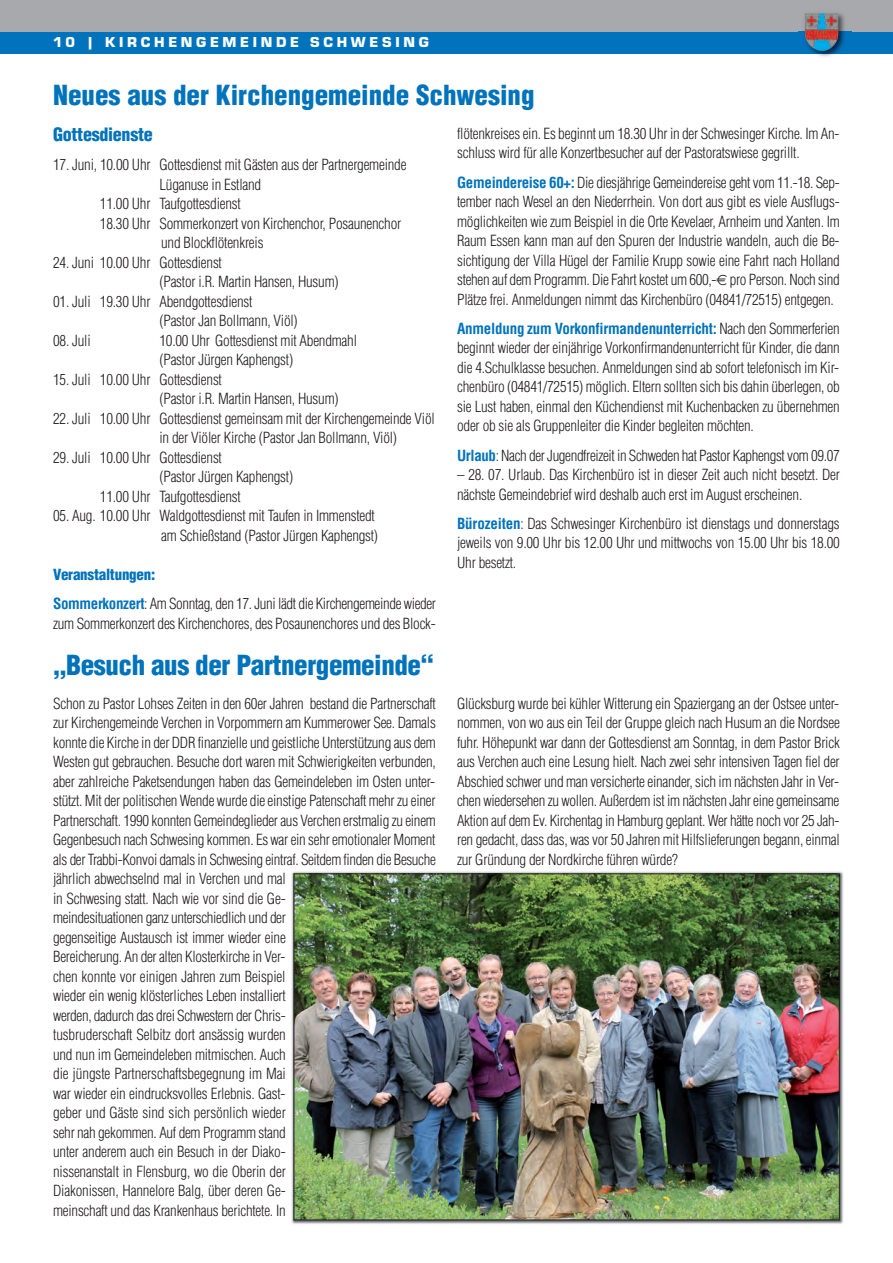
<style>
.page{position:relative;width:893px;height:1263px;background:#fff}
.page>*{position:absolute;margin:0;border:0;box-sizing:border-box;transform-origin:0 0}
.t1{font:900 condensed 27px "Helvetica";color:#0073bc}
.t2{font:900 condensed 18px "Helvetica";letter-spacing:-.015em;color:#0073bc}
.t3{font:300 condensed 15px/19.5px "Helvetica";letter-spacing:-.015em;color:#231f20}
.t4{font:15px "Eurostile T Blac";letter-spacing:.25em;color:#fff}
.s1{font-weight:900;color:#0073bc}
.s2{font-weight:700;color:#0073bc}
</style>
<div class="page">
<div style="left:0;top:0;width:893px;height:43px;background:#a8a9ad"></div>
<div style="left:0;top:32px;width:893px;height:21px;background:#0073bc"></div>
<img style="left:799px;top:13px;width:52px;height:44px">
<img style="left:805px;top:13px;width:33px;height:38px">
<img style="left:291px;top:871px;width:553px;height:353px">
<img style="left:295px;top:875px;width:543px;height:343px">
<p class="t4" style="left:53px;top:33px;width:377px">10 | KIRCHENGEMEINDE SCHWESING</p>
<h1 class="t1" style="left:53px;top:80px;width:483px">Neues aus der Kirchengemeinde Schwesing</h1>
<p class="t2" style="left:53px;top:124px;width:101px">Gottesdienste</p>
<p class="t3" style="left:53px;top:155px;width:355px">17. Juni, 10.00 Uhr Gottesdienst mit Gästen aus der Partnergemeinde</p>
<p class="t3" style="left:159px;top:175px;width:103px">Lüganuse in Estland</p>
<p class="t3" style="left:100px;top:194px;width:142px">11.00 Uhr Taufgottesdienst</p>
<p class="t3" style="left:100px;top:214px;width:303px">18.30 Uhr Sommerkonzert von Kirchenchor, Posaunenchor</p>
<p class="t3" style="left:161px;top:233px;width:104px">und Blockflötenkreis</p>
<p class="t3" style="left:159px;top:253px;width:181px;text-indent:-106px">24. Juni 10.00 Uhr Gottesdienst<br>(Pastor i.R. Martin Hansen, Husum)</p>
<p class="t3" style="left:159px;top:292px;width:140px;text-indent:-106px">01. Juli 19.30 Uhr Abendgottesdienst<br>(Pastor Jan Bollmann, Viöl)</p>
<p class="t3" style="left:53px;top:331px;width:39px">08. Juli</p>
<p class="t3" style="left:159px;top:331px;width:199px">10.00 Uhr Gottesdienst mit Abendmahl (Pastor Jürgen Kaphengst)</p>
<p class="t3" style="left:159px;top:370px;width:181px;text-indent:-106px">15. Juli 10.00 Uhr Gottesdienst<br>(Pastor i.R. Martin Hansen, Husum)</p>
<p class="t3" style="left:159px;top:409px;width:277px;text-indent:-106px">22. Juli 10.00 Uhr Gottesdienst gemeinsam mit der Kirchengemeinde Viöl in der Viöler Kirche (Pastor Jan Bollmann, Viöl)</p>
<p class="t3" style="left:53px;top:448px;width:170px">29. Juli 10.00 Uhr Gottesdienst</p>
<p class="t3" style="left:159px;top:467px;width:135px">(Pastor Jürgen Kaphengst)</p>
<p class="t3" style="left:100px;top:487px;width:142px">11.00 Uhr Taufgottesdienst</p>
<p class="t3" style="left:53px;top:506px;width:326px;text-align:right">05. Aug. 10.00 Uhr Waldgottesdienst mit Taufen in Immenstedt am Schießstand (Pastor Jürgen Kaphengst)</p>
<p class="t3" style="left:53px;top:560px;width:384px;line-height:29.2px"><span class="s1">Veranstaltungen:<br></span><span class="s2">Sommerkonzert</span>: Am Sonntag, den 17. Juni lädt die Kirchengemeinde wieder</p>
<p class="t3" style="left:53px;top:614px;width:384px">zum Sommerkonzert des Kirchenchores, des Posaunenchores und des Block-</p>
<h1 class="t1" style="left:53px;top:650px;width:382px">„Besuch aus der Partnergemeinde“</h1>
<p class="t3" style="left:457px;top:124px;width:384px">flötenkreises ein. Es beginnt um 18.30 Uhr in der Schwesinger Kirche. Im An&shy;schluss wird für alle Konzertbesucher auf der Pastoratswiese gegrillt.</p>
<p class="t3" style="left:457px;top:173px;width:384px;text-align:justify"><span class="s2">Gemeindereise 60+:</span> Die diesjährige Gemeindereise geht vom 11.-18. Sep&shy;tember nach Wesel an den Niederrhein. Von dort aus gibt es viele Ausflugs&shy;möglichkeiten wie zum Beispiel in die Orte Kevelaer, Arnheim und Xanten. Im Raum Essen kann man auf den Spuren der Industrie wandeln, auch die Be&shy;sichtigung der Villa Hügel der Familie Krupp sowie eine Fahrt nach Holland stehen auf dem Programm. Die Fahrt kostet um 600,- pro Person. Noch sind Plätze frei. Anmeldungen nimmt das Kirchenbüro (04841/72515) entgegen.</p>
<p class="t3" style="left:457px;top:319px;width:384px;text-align:justify"><span class="s2">Anmeldung zum Vorkonfirmandenunterricht:</span> Nach den Sommerferien beginnt wieder der einjährige Vorkonfirmandenunterricht für Kinder, die dann die 4.Schulklasse besuchen. Anmeldungen sind ab sofort telefonisch im Kir&shy;chenbüro (04841/72515) möglich. Eltern sollten sich bis dahin überlegen, ob sie Lust haben, einmal den Küchendienst mit Kuchenbacken zu übernehmen oder ob sie als Gruppenleiter die Kinder begleiten möchten.</p>
<p class="t3" style="left:457px;top:446px;width:384px"><span class="s2">Urlaub</span>: Nach der Jugendfreizeit in Schweden hat Pastor Kaphengst vom 09.07</p>
<p class="t3" style="left:457px;top:465px;width:384px">– 28. 07. Urlaub. Das Kirchenbüro ist in dieser Zeit auch nicht besetzt. Der nächste Gemeindebrief wird deshalb auch erst im August erscheinen.</p>
<p class="t3" style="left:457px;top:514px;width:384px;text-align:justify"><span class="s2">Bürozeiten</span>: Das Schwesinger Kirchenbüro ist dienstags und donnerstags jeweils von 9.00 Uhr bis 12.00 Uhr und mittwochs von 15.00 Uhr bis 18.00<br>Uhr besetzt.</p>
<p class="t3" style="left:53px;top:694px;width:384px">Schon zu Pastor Lohses Zeiten in den 60er Jahren bestand die Partnerschaft zur Kirchengemeinde Verchen in Vorpommern am Kummerower See. Damals konnte die Kirche in der DDR finanzielle und geistliche Unterstützung aus dem Westen gut gebrauchen. Besuche dort waren mit Schwierigkeiten verbunden, aber zahlreiche Paketsendungen haben das Gemeindeleben im Osten unter&shy;stützt. Mit der politischen Wende wurde die einstige Patenschaft mehr zu einer Partnerschaft. 1990 konnten Gemeindeglieder aus Verchen erstmalig zu einem Gegenbesuch nach Schwesing kommen. Es war ein sehr emotionaler Moment als der Trabbi-Konvoi damals in Schwesing eintraf. Seitdem finden die Besuche jährlich abwechselnd mal in Verchen und mal<br>in Schwesing statt. Nach wie vor sind die Ge-<br>meindesituationen ganz unterschiedlich und der<br>gegenseitige Austausch ist immer wieder eine<br>Bereicherung. An der alten Klosterkirche in Ver-<br>chen konnte vor einigen Jahren zum Beispiel<br>wieder ein wenig klösterliches Leben installiert<br>werden, dadurch das drei Schwestern der Chris-<br>tusbruderschaft Selbitz dort ansässig wurden<br>und nun im Gemeindeleben mitmischen. Auch<br>die jüngste Partnerschaftsbegegnung im Mai<br>war wieder ein eindrucksvolles Erlebnis. Gast-<br>geber und Gäste sind sich persönlich wieder<br>sehr nah gekommen. Auf dem Programm stand<br>unter anderem auch ein Besuch in der Diako-<br>nissenanstalt in Flensburg, wo die Oberin der<br>Diakonissen, Hannelore Balg, über deren Ge-<br>meinschaft und das Krankenhaus berichtete. In</p>
<p class="t3" style="left:457px;top:694px;width:384px;text-align:justify">Glücksburg wurde bei kühler Witterung ein Spaziergang an der Ostsee unter&shy;nommen, von wo aus ein Teil der Gruppe gleich nach Husum an die Nordsee fuhr. Höhepunkt war dann der Gottesdienst am Sonntag, in dem Pastor Brick aus Verchen auch eine Lesung hielt. Nach zwei sehr intensiven Tagen fiel der Abschied schwer und man versicherte einander, sich im nächsten Jahr in Ver&shy;chen wiedersehen zu wollen. Außerdem ist im nächsten Jahr eine gemeinsame Aktion auf dem Ev. Kirchentag in Hamburg geplant. Wer hätte noch vor 25 Jah&shy;ren gedacht, dass das, was vor 50 Jahren mit Hilfslieferungen begann, einmal zur Gründung der Nordkirche führen würde?</p>
</div>
